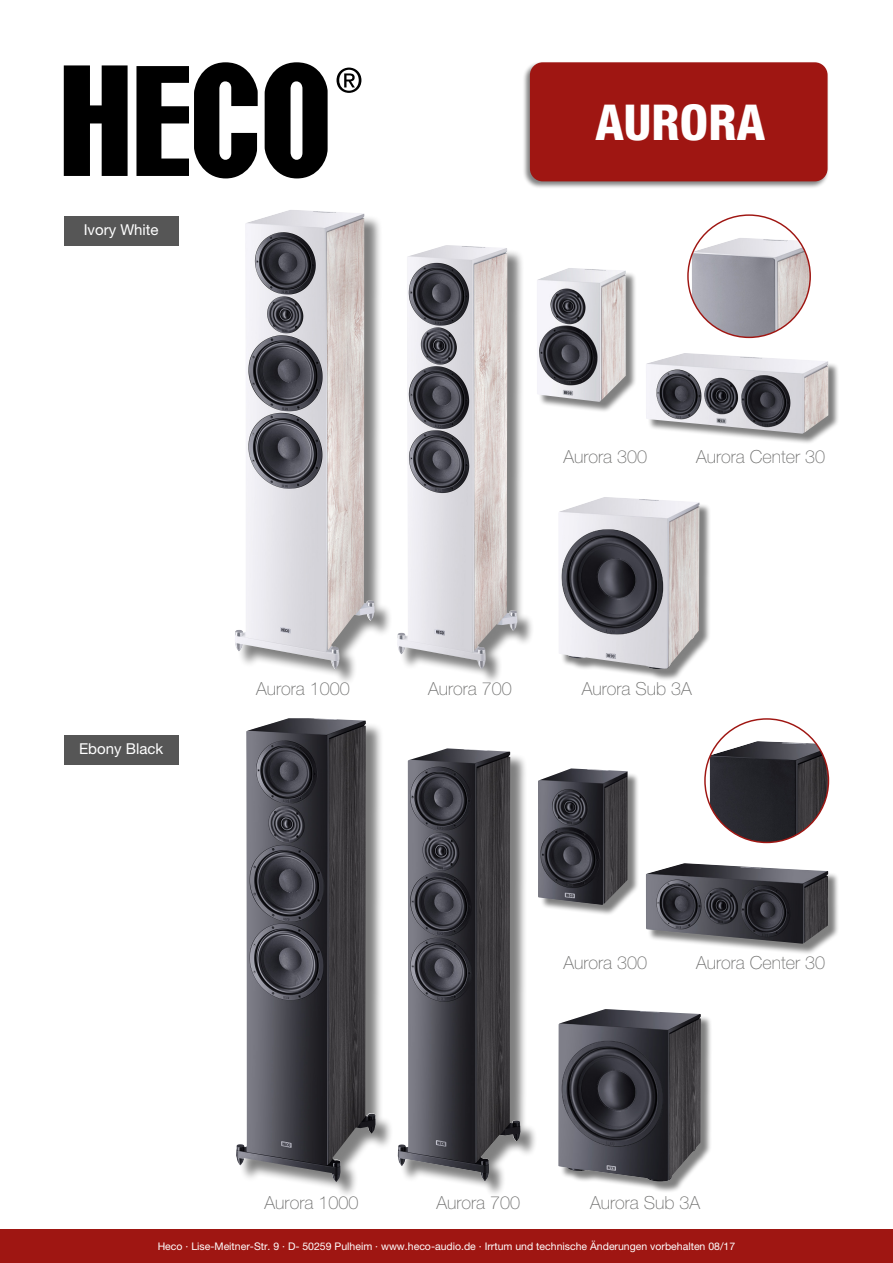
<style>
.page{position:relative;width:893px;height:1263px;background:#fff}
.page>*{position:absolute;margin:0;border:0;box-sizing:border-box;transform-origin:0 0}
.t1{font:800 condensed 49.5px "Helvetica Neue LT Pro";color:#fff}
.t2{font:100 18px "Helvetica Neue LT Pro";color:#6f6f6e}
.t3{font:15px "Helvetica Neue LT Pro";color:#fff}
.t4{font:10.5px "Helvetica Neue LT Pro";color:#fff}
</style>
<div class="page">
<svg style="left:64px;top:65px;width:64px;height:111px;background:#292929"></svg>
<svg style="left:136px;top:62px;width:122px;height:116px"></svg>
<svg style="left:336px;top:68px;width:25px;height:25px"></svg>
<svg style="left:265px;top:62px;width:63px;height:116px"></svg>
<div style="left:523px;top:61px;width:306px;height:128px;background:#000;opacity:.5"></div>
<div style="left:530px;top:62px;width:298px;height:119px;background:#9f1612;border-radius:13px"></div>
<div style="left:0;top:1229px;width:893px;height:34px;background:#9f1612"></div>
<div style="left:239px;top:720px;width:155px;height:479px;background:#000;opacity:.5"></div>
<img style="left:236px;top:718px;width:140px;height:464px">
<div style="left:64px;top:735px;width:115px;height:30px;background:#565656"></div>
<div style="left:400px;top:751px;width:137px;height:447px;background:#000;opacity:.5"></div>
<img style="left:398px;top:748px;width:122px;height:433px">
<div style="left:540px;top:770px;width:99px;height:147px;background:#000;opacity:.5"></div>
<img style="left:538px;top:768px;width:90px;height:137px">
<div style="left:648px;top:865px;width:192px;height:90px;background:#000;opacity:.5"></div>
<img style="left:646px;top:863px;width:182px;height:81px">
<div style="left:560px;top:1011px;width:152px;height:182px;background:#000;opacity:.5"></div>
<img style="left:558px;top:1009px;width:143px;height:173px">
<div style="left:237px;top:212px;width:156px;height:475px;background:#000;opacity:.5"></div>
<img style="left:235px;top:210px;width:139px;height:459px">
<div style="left:64px;top:216px;width:115px;height:30px;background:#565656"></div>
<div style="left:399px;top:247px;width:135px;height:438px;background:#000;opacity:.5"></div>
<img style="left:397px;top:245px;width:120px;height:424px">
<div style="left:538px;top:270px;width:99px;height:143px;background:#000;opacity:.5"></div>
<img style="left:537px;top:268px;width:89px;height:134px">
<div style="left:648px;top:355px;width:192px;height:90px;background:#000;opacity:.5"></div>
<img style="left:646px;top:353px;width:182px;height:81px">
<div style="left:560px;top:499px;width:151px;height:182px;background:#000;opacity:.5"></div>
<img style="left:559px;top:497px;width:141px;height:172px">
<img style="left:692px;top:238px;width:118px;height:99px">
<img style="left:710px;top:741px;width:118px;height:101px">
<p class="t3" style="left:84px;top:221px;width:77px">Ivory White</p>
<p class="t3" style="left:79px;top:740px;width:86px">Ebony Black</p>
<h1 class="t1" style="left:596px;top:92px;width:171px">AURORA</h1>
<p class="t2" style="left:564px;top:446px;width:85px">Aurora 300</p>
<p class="t2" style="left:696px;top:446px;width:131px">Aurora Center 30</p>
<p class="t2" style="left:256px;top:678px;width:95px">Aurora 1000</p>
<p class="t2" style="left:428px;top:678px;width:85px">Aurora 700</p>
<p class="t2" style="left:582px;top:678px;width:112px">Aurora Sub 3A</p>
<p class="t2" style="left:564px;top:952px;width:85px">Aurora 300</p>
<p class="t2" style="left:696px;top:952px;width:131px">Aurora Center 30</p>
<p class="t2" style="left:265px;top:1192px;width:95px">Aurora 1000</p>
<p class="t2" style="left:436px;top:1192px;width:85px">Aurora 700</p>
<p class="t2" style="left:590px;top:1192px;width:112px">Aurora Sub 3A</p>
<p class="t4" style="left:158px;top:1240px;width:579px">Heco · Lise-Meitner-Str. 9 · D- 50259 Pulheim · www.heco-audio.de · Irrtum und technische Änderungen vorbehalten 08/17</p>
</div>
